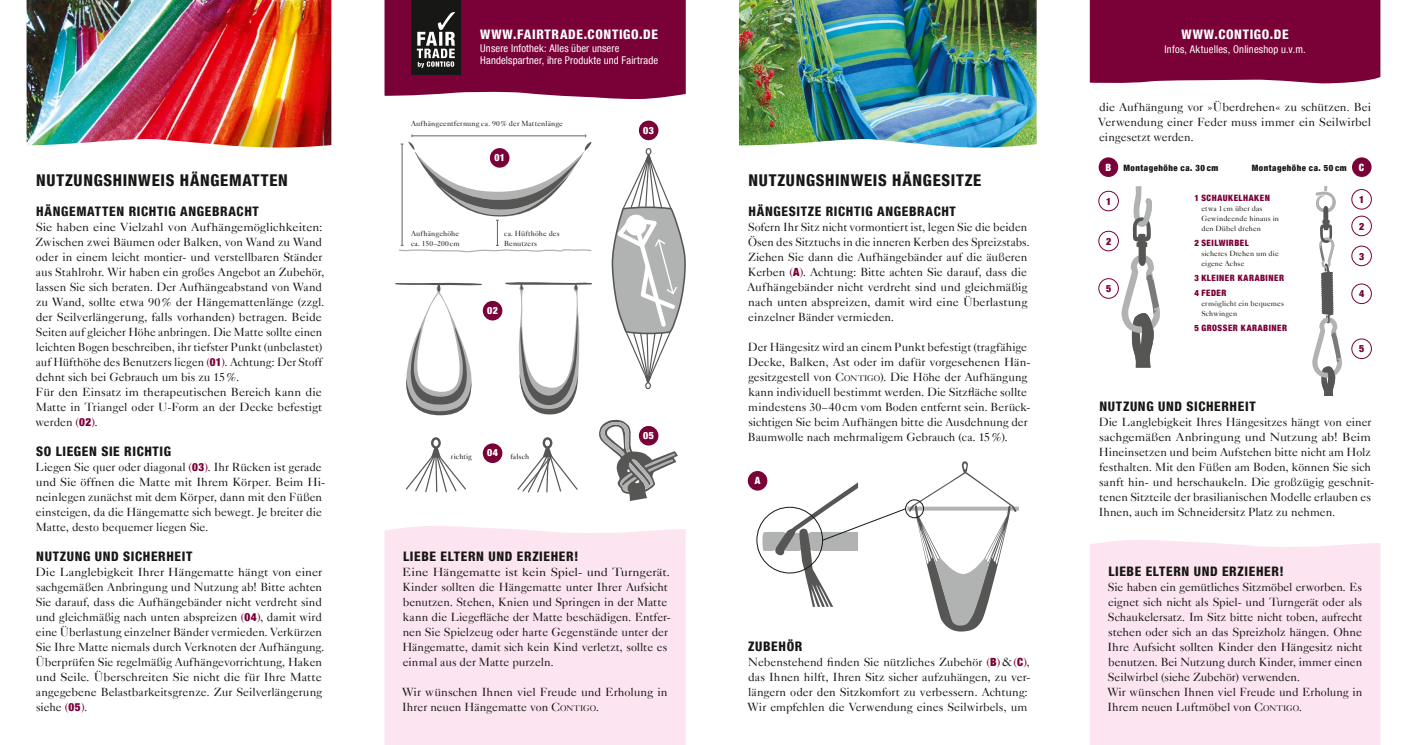
<style>
.page{position:relative;width:1407px;height:745px;background:#fff}
.page>*{position:absolute;margin:0;border:0;box-sizing:border-box;transform-origin:0 0}
.t1{font:800 condensed 16.25px "Helvetica Neue LT";letter-spacing:.045em;color:#171715}
.t2{font:800 condensed 13.12px "Helvetica Neue LT";letter-spacing:.05em;color:#171715}
.t3{font:800 condensed 13.12px "Helvetica Neue LT";letter-spacing:.05em;color:#fff}
.t4{font:11.88px/15px "Caslon Five Forty LT";letter-spacing:-.005em;color:#171715}
.t5{font:11.88px/15px "Caslon Five Forty LT";letter-spacing:-.005em;color:#171715;scale:1.06 1}
.t6{font:11.88px/15px "Caslon Five Forty LT";letter-spacing:-.005em;color:#171715;scale:1.05 1}
.t7{font:11.88px/15px "Caslon Five Forty LT";letter-spacing:-.005em;color:#171715;scale:1.09 1}
.t8{font:condensed 10.62px/12.5px "Helvetica Neue LT";letter-spacing:.015em;color:#fff}
.t9{font:900 condensed 10px "Helvetica Neue LT";letter-spacing:.055em;color:#fff}
.t10{font:900 condensed 10px "Helvetica Neue LT";color:#7a0038}
.t11{font:900 condensed 8.75px/15px "Helvetica Neue LT";letter-spacing:.06em;color:#7a0038}
.t12{font:900 condensed 8.75px "Helvetica Neue LT";letter-spacing:.055em;color:#171715}
.t13{font:7.5px/10px "Caslon Five Forty LT";letter-spacing:.01em;color:#171715}
.s1{color:#7a0038}
.s2{font-family:"Helvetica Neue LT";font-weight:900;font-stretch:condensed;font-size:11.25px;color:#7a0038}
.s3{font-size:8.38px}
.s4{font-size:10px;color:#fff}
</style>
<div class="page">
<div style="left:1090px;top:540px;width:290px;height:204px;background:#fce5f1"></div>
<div style="left:1090px;top:0;width:290px;height:84px;background:#7a0038"></div>
<img style="left:739px;top:0;width:297px;height:147px">
<div style="left:384px;top:526px;width:302px;height:218px;background:#fce5f1"></div>
<img style="left:27px;top:0;width:304px;height:147px">
<div style="left:1098px;top:157px;width:20px;height:20px;background:#7a0038;border-radius:50%"></div>
<div style="left:1098px;top:191px;width:20px;height:20px;border:1px solid #7a0038;border-radius:50%"></div>
<div style="left:1098px;top:231px;width:20px;height:20px;border:1px solid #7a0038;border-radius:50%"></div>
<div style="left:1098px;top:278px;width:20px;height:20px;border:1px solid #7a0038;border-radius:50%"></div>
<div style="left:1352px;top:157px;width:19px;height:20px;background:#7a0038;border-radius:50%"></div>
<div style="left:1351px;top:338px;width:20px;height:20px;border:1px solid #7a0038;border-radius:50%"></div>
<div style="left:1351px;top:283px;width:20px;height:20px;border:1px solid #7a0038;border-radius:50%"></div>
<div style="left:1351px;top:246px;width:20px;height:20px;border:1px solid #7a0038;border-radius:50%"></div>
<div style="left:1351px;top:216px;width:20px;height:20px;border:1px solid #7a0038;border-radius:50%"></div>
<div style="left:1351px;top:189px;width:20px;height:20px;border:1px solid #7a0038;border-radius:50%"></div>
<div style="left:639px;top:120px;width:19px;height:20px;background:#7a0038;border-radius:50%"></div>
<svg style="left:395px;top:134px;width:291px;height:366px"></svg>
<svg style="left:384px;top:0;width:302px;height:99px;background:#781241"></svg>
<svg style="left:1121px;top:186px;width:39px;height:181px"></svg>
<svg style="left:1312px;top:186px;width:30px;height:209px"></svg>
<div style="left:748px;top:470px;width:19px;height:20px;background:#7a0038;border-radius:50%"></div>
<svg style="left:762px;top:461px;width:257px;height:170px"></svg>
<h1 class="t1" style="left:36px;top:170px;width:253px">NUTZUNGSHINWEIS HÄNGEMATTEN</h1>
<p class="t2" style="left:36px;top:203px;width:216px">HÄNGEMATTEN RICHTIG ANGEBRACHT</p>
<p class="t5" style="left:36px;top:219px;width:274px">Sie haben eine Vielzahl von Aufhängemöglichkeiten:<br>Zwischen zwei Bäumen oder Balken, von Wand zu Wand oder in einem leicht montier- und verstellbaren Ständer aus Stahlrohr. Wir haben ein großes Angebot an Zubehör, lassen Sie sich beraten. Der Aufhängeabstand von Wand zu Wand, sollte etwa 90% der Hängemattenlänge (zzgl. der Seilverlängerung, falls vorhanden) betragen. Beide Seiten auf gleicher Höhe anbringen. Die Matte sollte einen leichten Bogen beschreiben, ihr tiefster Punkt (unbelastet) auf Hüfthöhe des Benutzers liegen <span class="s1">(</span><span class="s2">01</span><span class="s1">)</span>. Achtung: Der Stoff dehnt sich bei Gebrauch um bis zu 15%.<br>Für den Einsatz im therapeutischen Bereich kann die Matte in Triangel oder U-Form an der Decke befestigt werden <span class="s1">(</span><span class="s2">02</span><span class="s1">)</span>.</p>
<p class="t2" style="left:36px;top:443px;width:137px">SO LIEGEN SIE RICHTIG</p>
<p class="t4" style="left:36px;top:459px;width:291px">Liegen Sie quer oder diagonal <span class="s1">(</span><span class="s2">03</span><span class="s1">)</span>. Ihr Rücken ist gerade und Sie öffnen die Matte mit Ihrem Körper. Beim Hi&shy;neinlegen zunächst mit dem Körper, dann mit den Füßen einsteigen, da die Hängematte sich bewegt. Je breiter die Matte, desto bequemer liegen Sie.</p>
<p class="t2" style="left:36px;top:548px;width:157px">NUTZUNG UND SICHERHEIT</p>
<p class="t6" style="left:35px;top:564px;width:277px">Die Langlebigkeit Ihrer Hängematte hängt von einer sachgemäßen Anbringung und Nutzung ab! Bitte achten Sie darauf, dass die Aufhängebänder nicht verdreht sind und gleichmäßig nach unten abspreizen <span class="s1">(</span><span class="s2">04</span><span class="s1">)</span>, damit wird eine Überlastung einzelner Bänder vermieden. Verkürzen Sie Ihre Matte niemals durch Verknoten der Aufhängung.<br>Überprüfen Sie regelmäßig Aufhängevorrichtung, Haken und Seile. Überschreiten Sie nicht die für Ihre Matte angegebene Belastbarkeitsgrenze. Zur Seilverlängerung siehe <span class="s1">(</span><span class="s2">05</span><span class="s1">)</span>.</p>
<p class="t3" style="left:480px;top:27px;width:179px">WWW.FAIRTRADE.CONTIGO.DE</p>
<p class="t8" style="left:480px;top:42px;width:179px">Unsere Infothek: Alles über unsere<br>Handelspartner, ihre Produkte und Fairtrade</p>
<p class="t13" style="left:411px;top:118px;width:153px">Aufhängeentfernung ca. 90% der Mattenlänge</p>
<p class="t9" style="left:494px;top:151px;width:12px">01</p>
<p class="t13" style="left:411px;top:228px;width:50px">Aufhängehöhe ca. 150–200cm</p>
<p class="t13" style="left:504px;top:228px;width:57px">ca. Hüfthöhe des<br>Benutzers</p>
<p class="t9" style="left:487px;top:304px;width:12px">02</p>
<p class="t9" style="left:487px;top:446px;width:12px">04</p>
<p class="t13" style="left:451px;top:451px;width:23px">richtig</p>
<p class="t13" style="left:510px;top:451px;width:20px">falsch</p>
<p class="t9" style="left:643px;top:124px;width:12px">03</p>
<p class="t9" style="left:643px;top:429px;width:12px">05</p>
<p class="t2" style="left:403px;top:548px;width:177px">LIEBE ELTERN UND ERZIEHER!</p>
<p class="t7" style="left:402px;top:564px;width:248px">Eine Hängematte ist kein Spiel- und Turngerät.<br>Kinder sollten die Hängematte unter Ihrer Aufsicht benutzen. Stehen, Knien und Springen in der Matte kann die Liegefläche der Matte beschädigen. Entfer&shy;nen Sie Spielzeug oder harte Gegenstände unter der Hängematte, damit sich kein Kind verletzt, sollte es einmal aus der Matte purzeln.</p>
<p class="t4" style="left:402px;top:684px;width:267px">Wir wünschen Ihnen viel Freude und Erholung in<br>Ihrer neuen Hängematte von C<span class="s3">ontigo</span>.</p>
<h1 class="t1" style="left:748px;top:170px;width:234px">NUTZUNGSHINWEIS HÄNGESITZE</h1>
<p class="t2" style="left:748px;top:203px;width:201px">HÄNGESITZE RICHTIG ANGEBRACHT</p>
<p class="t4" style="left:747px;top:219px;width:284px">Sofern Ihr Sitz nicht vormontiert ist, legen Sie die beiden Ösen des Sitztuchs in die inneren Kerben des Spreizstabs.<br>Ziehen Sie dann die Aufhängebänder auf die äußeren Kerben <span class="s1">(</span><span class="s2">A</span><span class="s1">)</span>. Achtung: Bitte achten Sie darauf, dass die Aufhängebänder nicht verdreht sind und gleichmäßig nach unten abspreizen, damit wird eine Überlastung einzelner Bänder vermieden.</p>
<p class="t4" style="left:748px;top:339px;width:284px">Der Hängesitz wird an einem Punkt befestigt (tragfähige Decke, Balken, Ast oder im dafür vorgesehenen Hän&shy;gesitzgestell von C<span class="s3">ontigo</span>). Die Höhe der Aufhängung kann individuell bestimmt werden. Die Sitzfläche sollte mindestens 30 – 40 cm vom Boden entfernt sein. Berück&shy;sichtigen Sie beim Aufhängen bitte die Ausdehnung der Baumwolle nach mehrmaligem Gebrauch (ca. 15%).</p>
<p class="t9" style="left:755px;top:474px;width:7px">A</p>
<p class="t2" style="left:748px;top:638px;width:56px">ZUBEHÖR</p>
<p class="t4" style="left:747px;top:654px;width:284px">Nebenstehend finden Sie nützliches Zubehör <span class="s1">(</span><span class="s2">B</span><span class="s1">)</span>&amp;<span class="s1">(</span><span class="s2">C</span><span class="s1">)</span>, das Ihnen hilft, Ihren Sitz sicher aufzuhängen, zu ver&shy;längern oder den Sitzkomfort zu verbessern. Achtung:<br>Wir empfehlen die Verwendung eines Seilwirbels, um</p>
<p class="t3" style="left:1181px;top:27px;width:109px">WWW.CONTIGO.DE</p>
<p class="t8" style="left:1164px;top:43px;width:143px">Infos, Aktuelles, Onlineshop u.v.m.</p>
<p class="t4" style="left:1098px;top:99px;width:274px;text-align:justify">die Aufhängung vor »Überdrehen« zu schützen. Bei Verwendung einer Feder muss immer ein Seilwirbel eingesetzt werden.</p>
<p class="t12" style="left:1252px;top:162px;width:114px">MONTAGEHÖHE CA. 50 CM <span class="s4">C</span></p>
<p class="t9" style="left:1105px;top:161px;width:6px">B</p>
<p class="t10" style="left:1106px;top:195px;width:7px">1</p>
<p class="t11" style="left:1194px;top:190px;width:77px">1 SCHAUKELHAKEN</p>
<p class="t13" style="left:1201px;top:203px;width:79px">etwa 1cm über das<br>Gewindeende hinaus in den Dübel drehen</p>
<p class="t11" style="left:1194px;top:235px;width:56px">2 SEILWIRBEL</p>
<p class="t13" style="left:1201px;top:248px;width:79px">sicheres Drehen um die eigene Achse</p>
<p class="t11" style="left:1194px;top:270px;width:91px">3 KLEINER KARABINER<br>4 FEDER</p>
<p class="t13" style="left:1201px;top:298px;width:84px">ermöglicht ein bequemes<br>Schwingen</p>
<p class="t11" style="left:1194px;top:320px;width:94px">5 GROSSER KARABINER</p>
<p class="t12" style="left:1123px;top:162px;width:96px">MONTAGEHÖHE CA. 30 CM</p>
<p class="t10" style="left:1359px;top:193px;width:7px">1</p>
<p class="t10" style="left:1359px;top:220px;width:7px">2</p>
<p class="t10" style="left:1106px;top:235px;width:7px">2</p>
<p class="t10" style="left:1359px;top:249px;width:7px">3</p>
<p class="t10" style="left:1106px;top:282px;width:7px">5</p>
<p class="t10" style="left:1359px;top:287px;width:7px">4</p>
<p class="t10" style="left:1359px;top:342px;width:7px">5</p>
<p class="t2" style="left:1099px;top:398px;width:157px">NUTZUNG UND SICHERHEIT</p>
<p class="t4" style="left:1098px;top:414px;width:277px">Die Langlebigkeit Ihres Hängesitzes hängt von einer sachgemäßen Anbringung und Nutzung ab! Beim Hineinsetzen und beim Aufstehen bitte nicht am Holz festhalten. Mit den Füßen am Boden, können Sie sich sanft hin- und herschaukeln. Die großzügig geschnit&shy;tenen Sitzteile der brasilianischen Modelle erlauben es Ihnen, auch im Schneidersitz Platz zu nehmen.</p>
<p class="t2" style="left:1108px;top:563px;width:177px">LIEBE ELTERN UND ERZIEHER!</p>
<p class="t4" style="left:1107px;top:579px;width:257px">Sie haben ein gemütliches Sitzmöbel erworben. Es eignet sich nicht als Spiel- und Turngerät oder als Schaukelersatz. Im Sitz bitte nicht toben, aufrecht stehen oder sich an das Spreizholz hängen. Ohne Ihre Aufsicht sollten Kinder den Hängesitz nicht benutzen. Bei Nutzung durch Kinder, immer einen Seilwirbel (siehe Zubehör) verwenden.<br>Wir wünschen Ihnen viel Freude und Erholung in Ihrem neuen Luftmöbel von C<span class="s3">ontigo</span>.</p>
</div>
